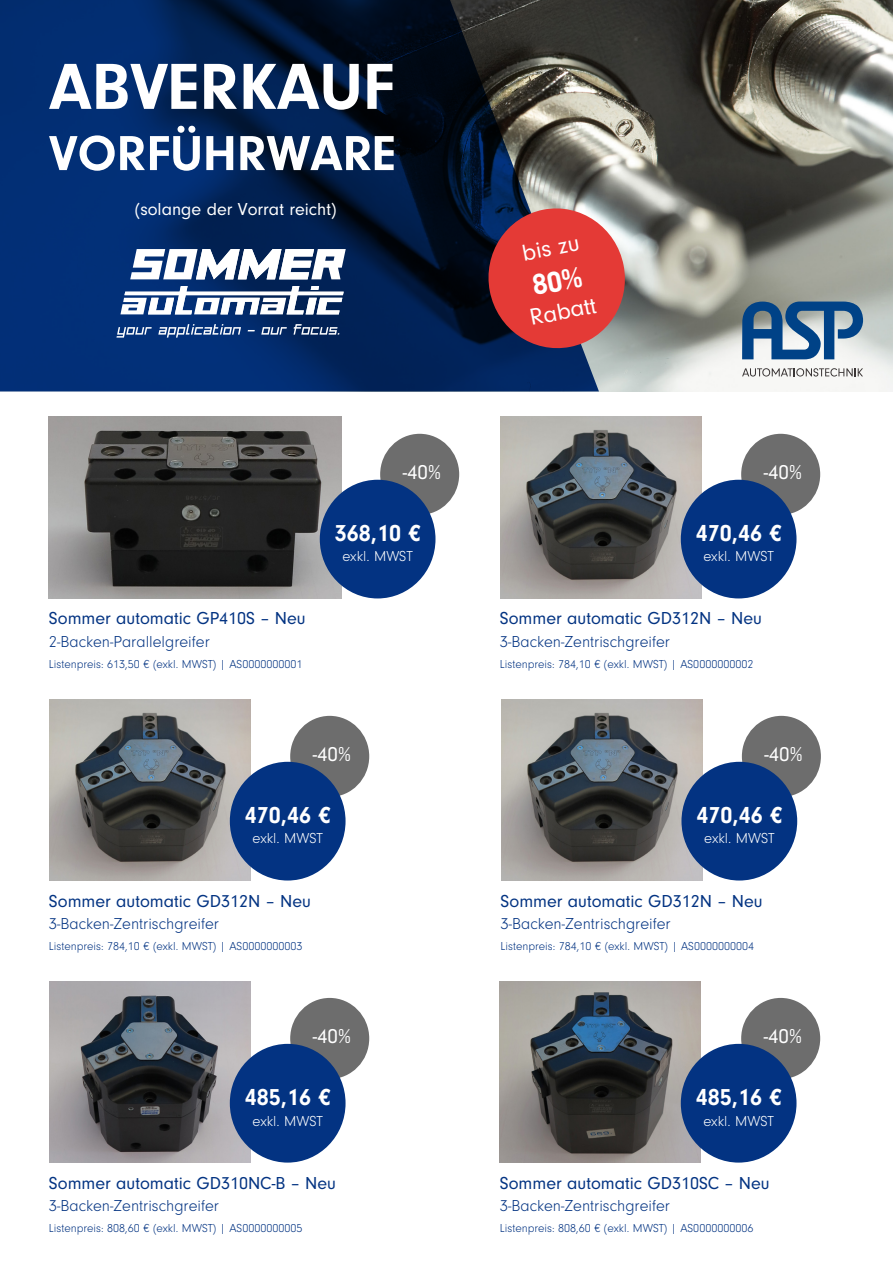
<style>
.page{position:relative;width:893px;height:1263px;background:#fff}
.page>*{position:absolute;margin:0;border:0;box-sizing:border-box;transform-origin:0 0}
.t1{font:700 67.5px "Neuzeit Gro";color:#fff}
.t2{font:700 51px "Neuzeit Gro";color:#fff}
.t3{font:700 24px "Neuzeit Gro";color:#fff}
.t4{font:24px "Neuzeit Gro";color:#fff}
.t5{font:21px "Neuzeit Gro";color:#fff}
.t6{font:18px "Neuzeit Gro";color:#033382}
.t7{font:18px "Neuzeit Gro";color:#fff}
.t8{font:300 16.5px "Neuzeit Gro";color:#033382}
.t9{font:300 15px "Neuzeit Gro";color:#fff}
.t10{font:300 12px "Neuzeit Gro";color:#033382}
</style>
<div class="page">
<div style="left:380px;top:434px;width:79px;height:81px;background:#6d6d6d;border-radius:50%"></div>
<div style="left:741px;top:434px;width:79px;height:81px;background:#6d6d6d;border-radius:50%"></div>
<div style="left:290px;top:716px;width:79px;height:81px;background:#6d6d6d;border-radius:50%"></div>
<div style="left:290px;top:998px;width:79px;height:81px;background:#6d6d6d;border-radius:50%"></div>
<div style="left:741px;top:998px;width:79px;height:81px;background:#6d6d6d;border-radius:50%"></div>
<div style="left:742px;top:716px;width:79px;height:81px;background:#6d6d6d;border-radius:50%"></div>
<img style="left:599px;top:0;width:294px;height:391px">
<svg style="left:0;top:0;width:599px;height:391px;background:#0b2853"></svg>
<svg style="left:742px;top:302px;width:121px;height:57px;background:#5d83a7"></svg>
<svg style="left:742px;top:368px;width:121px;height:9px"></svg>
<svg style="left:116px;top:324px;width:223px;height:14px;background:#3b5b8e"></svg>
<svg style="left:120px;top:286px;width:224px;height:28px"></svg>
<svg style="left:130px;top:249px;width:216px;height:30px"></svg>
<img style="left:49px;top:417px;width:292px;height:181px">
<img style="left:501px;top:417px;width:200px;height:181px">
<img style="left:50px;top:699px;width:200px;height:181px">
<img style="left:50px;top:981px;width:200px;height:181px">
<img style="left:500px;top:981px;width:201px;height:181px">
<img style="left:501px;top:699px;width:201px;height:181px">
<div style="left:320px;top:480px;width:115px;height:118px;background:#033382;border-radius:50%"></div>
<div style="left:681px;top:480px;width:115px;height:118px;background:#033382;border-radius:50%"></div>
<div style="left:230px;top:762px;width:116px;height:118px;background:#033382;border-radius:50%"></div>
<div style="left:230px;top:1044px;width:116px;height:118px;background:#033382;border-radius:50%"></div>
<div style="left:681px;top:1044px;width:115px;height:118px;background:#033382;border-radius:50%"></div>
<div style="left:681px;top:762px;width:116px;height:118px;background:#033382;border-radius:50%"></div>
<svg style="left:482px;top:202px;width:149px;height:152px;background:#b3484c"></svg>
<p class="t1" style="left:49px;top:49px;width:347px">ABVERKAUF</p>
<p class="t2" style="left:49px;top:125px;width:348px">VORFÜHRWARE</p>
<p class="t7" style="left:135px;top:199px;width:203px">(solange der Vorrat reicht)</p>
<p class="t4" style="left:520px;top:240px;width:59px;rotate:-11deg">bis zu</p>
<p class="t4" style="left:528px;top:305px;width:69px;rotate:-11deg">Rabatt</p>
<p class="t5" style="left:403px;top:461px;width:40px">-40%</p>
<p class="t5" style="left:764px;top:461px;width:40px">-40%</p>
<p class="t3" style="left:335px;top:520px;width:87px">368,10 €</p>
<p class="t3" style="left:696px;top:520px;width:87px">470,46 €</p>
<p class="t9" style="left:342px;top:548px;width:72px">exkl. MWST</p>
<p class="t9" style="left:703px;top:548px;width:72px">exkl. MWST</p>
<p class="t6" style="left:49px;top:609px;width:258px">Sommer automatic GP410S – Neu</p>
<p class="t6" style="left:500px;top:609px;width:263px">Sommer automatic GD312N – Neu</p>
<p class="t8" style="left:49px;top:632px;width:162px">2-Backen-Parallelgreifer</p>
<p class="t8" style="left:500px;top:632px;width:171px">3-Backen-Zentrischgreifer</p>
<p class="t10" style="left:49px;top:657px;width:255px">Listenpreis: 613,50 € (exkl. MWST) | AS0000000001</p>
<p class="t10" style="left:500px;top:657px;width:255px">Listenpreis: 784,10 € (exkl. MWST) | AS0000000002</p>
<p class="t5" style="left:313px;top:743px;width:40px">-40%</p>
<p class="t5" style="left:764px;top:743px;width:40px">-40%</p>
<p class="t3" style="left:245px;top:802px;width:87px">470,46 €</p>
<p class="t3" style="left:697px;top:802px;width:87px">470,46 €</p>
<p class="t9" style="left:252px;top:830px;width:72px">exkl. MWST</p>
<p class="t9" style="left:704px;top:830px;width:72px">exkl. MWST</p>
<p class="t6" style="left:49px;top:891px;width:263px">Sommer automatic GD312N – Neu</p>
<p class="t6" style="left:501px;top:891px;width:263px">Sommer automatic GD312N – Neu</p>
<p class="t8" style="left:49px;top:915px;width:171px">3-Backen-Zentrischgreifer</p>
<p class="t8" style="left:501px;top:915px;width:171px">3-Backen-Zentrischgreifer</p>
<p class="t10" style="left:49px;top:939px;width:255px">Listenpreis: 784,10 € (exkl. MWST) | AS0000000003</p>
<p class="t10" style="left:501px;top:939px;width:255px">Listenpreis: 784,10 € (exkl. MWST) | AS0000000004</p>
<p class="t5" style="left:313px;top:1025px;width:40px">-40%</p>
<p class="t5" style="left:764px;top:1025px;width:40px">-40%</p>
<p class="t3" style="left:245px;top:1084px;width:87px">485,16 €</p>
<p class="t3" style="left:696px;top:1084px;width:87px">485,16 €</p>
<p class="t9" style="left:252px;top:1112px;width:72px">exkl. MWST</p>
<p class="t9" style="left:703px;top:1112px;width:72px">exkl. MWST</p>
<p class="t6" style="left:49px;top:1173px;width:288px">Sommer automatic GD310NC-B – Neu</p>
<p class="t6" style="left:500px;top:1173px;width:271px">Sommer automatic GD310SC – Neu</p>
<p class="t8" style="left:49px;top:1197px;width:171px">3-Backen-Zentrischgreifer</p>
<p class="t8" style="left:500px;top:1197px;width:171px">3-Backen-Zentrischgreifer</p>
<p class="t10" style="left:49px;top:1221px;width:255px">Listenpreis: 808,60 € (exkl. MWST) | AS0000000005</p>
<p class="t10" style="left:500px;top:1221px;width:255px">Listenpreis: 808,60 € (exkl. MWST) | AS0000000006</p>
</div>
